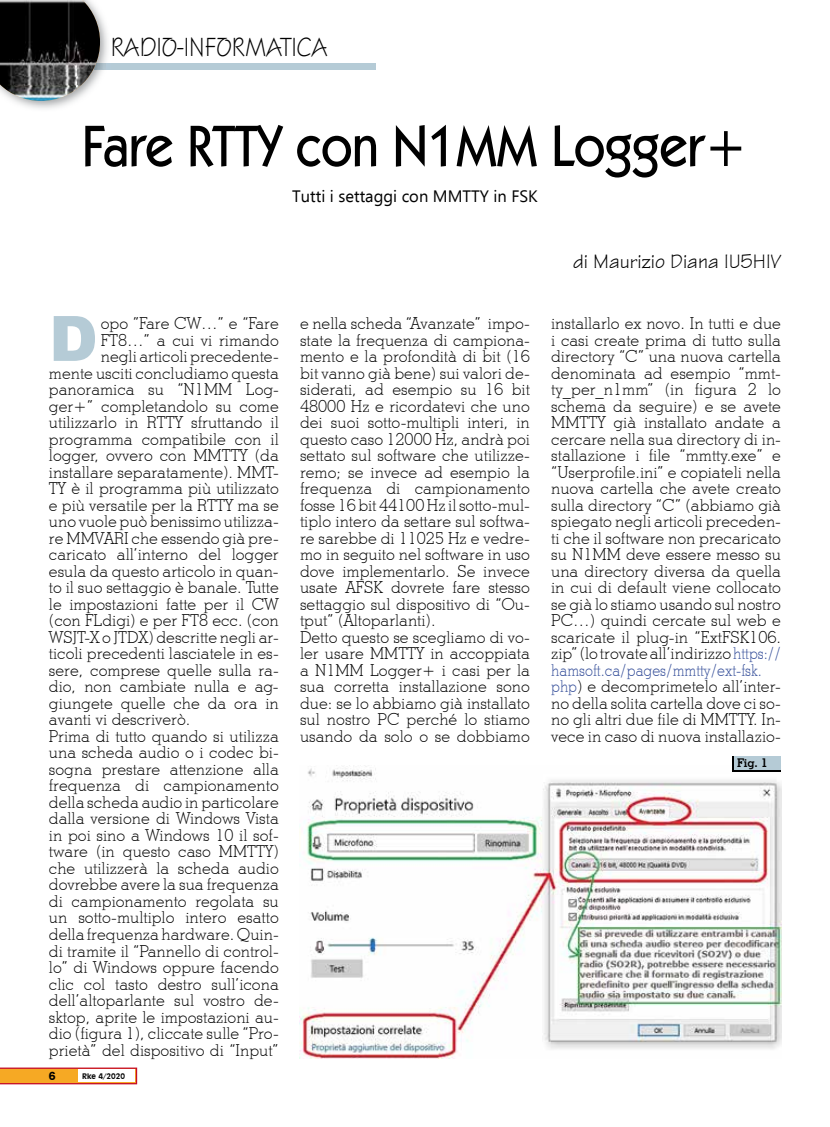
<style>
.page{position:relative;width:830px;height:1127px;background:#fff}
.page>*{position:absolute;margin:0;border:0;box-sizing:border-box;transform-origin:0 0}
.t1{font:900 62.55px "Arial";color:#b5cbd6}
.t2{font:500 58.5px "Kabel IT Cby BT";color:#000;scale:.9 1}
.t3{font:27px "Squire D";color:#000}
.t4{font:21px "Technical Plain";color:#000}
.t5{font:300 16.5px/16.5px "Stymie BT";color:#000}
.t6{font:16.5px "Ebrima";color:#000}
.t7{font:700 12px "Stymie BT";color:#000}
.t8{font:700 12px "Swiss 721 BT";color:#000}
.t9{font:700 7.5px "Incised 901 BT";color:#000}
.s1{color:#304a97}
</style>
<div class="page">
<svg style="left:0;top:1067px;width:137px;height:17px"></svg>
<div style="left:78px;top:1069px;width:57px;height:13px;background:#fff"></div>
<div style="left:95px;top:63px;width:280px;height:6px;background:#b5cbd6"></div>
<img style="left:14px;top:15px;width:97px;height:94px">
<img style="left:100px;top:63px;width:11px;height:6px">
<img style="left:0;top:0;width:100px;height:101px">
<img style="left:300px;top:765px;width:480px;height:294px">
<div style="left:732px;top:756px;width:48px;height:15px;background:#b5cbd6"></div>
<svg style="left:732px;top:756px;width:1px;height:15px"></svg>
<hr style="left:732px;top:771px;width:48px;height:1px;background:#000">
<h3 class="t3" style="left:111px;top:33px;width:218px">RADIO-INFORMATICA</h3>
<h2 class="t2" style="left:82px;top:110px;width:740px">Fare RTTY con N1MM Logger+</h2>
<p class="t6" style="left:292px;top:184px;width:247px">Tutti i settaggi con MMTTY in FSK</p>
<h1 class="t1" style="left:49px;top:293px;width:50px">D</h1>
<p class="t5" style="left:101px;top:315px;width:179px">opo ”Fare CW…” e “Fare</p>
<p class="t5" style="left:101px;top:332px;width:179px">FT8…” a cui vi rimando</p>
<p class="t5" style="left:101px;top:348px;width:179px">negli articoli precedente-</p>
<p class="t5" style="left:49px;top:365px;width:231px">mente usciti concludiamo questa</p>
<p class="t5" style="left:49px;top:381px;width:231px">panoramica su “N1MM Log-</p>
<p class="t5" style="left:49px;top:398px;width:231px">ger+” completandolo su come</p>
<p class="t5" style="left:49px;top:414px;width:231px">utilizzarlo in RTTY sfruttando il</p>
<p class="t5" style="left:49px;top:431px;width:231px">programma compatibile con il</p>
<p class="t5" style="left:49px;top:447px;width:231px">logger, ovvero con MMTTY (da</p>
<p class="t5" style="left:49px;top:464px;width:231px">installare separatamente). MMT-</p>
<p class="t5" style="left:49px;top:480px;width:231px">TY è il programma più utilizzato</p>
<p class="t5" style="left:49px;top:497px;width:231px">e più versatile per la RTTY ma se</p>
<p class="t5" style="left:49px;top:513px;width:231px">uno vuole può benissimo utilizza-</p>
<p class="t5" style="left:49px;top:530px;width:231px">re MMVARI che essendo già pre-</p>
<p class="t5" style="left:49px;top:546px;width:231px">caricato all’interno del logger</p>
<p class="t5" style="left:49px;top:563px;width:231px">esula da questo articolo in quan-</p>
<p class="t5" style="left:49px;top:579px;width:231px">to il suo settaggio è banale. Tutte</p>
<p class="t5" style="left:49px;top:596px;width:231px">le impostazioni fatte per il CW</p>
<p class="t5" style="left:49px;top:612px;width:231px">(con FLdigi) e per FT8 ecc. (con</p>
<p class="t5" style="left:49px;top:629px;width:231px">WSJT-X o JTDX) descritte negli ar-</p>
<p class="t5" style="left:49px;top:645px;width:231px">ticoli precedenti lasciatele in es-</p>
<p class="t5" style="left:49px;top:662px;width:231px">sere, comprese quelle sulla ra-</p>
<p class="t5" style="left:49px;top:678px;width:231px">dio, non cambiate nulla e ag-</p>
<p class="t5" style="left:49px;top:695px;width:231px">giungete quelle che da ora in</p>
<p class="t5" style="left:49px;top:711px;width:143px">avanti vi descriverò.</p>
<p class="t5" style="left:49px;top:728px;width:231px">Prima di tutto quando si utilizza</p>
<p class="t5" style="left:49px;top:744px;width:231px">una scheda audio o i codec bi-</p>
<p class="t5" style="left:49px;top:761px;width:231px">sogna prestare attenzione alla</p>
<p class="t5" style="left:49px;top:777px;width:231px">frequenza di campionamento</p>
<p class="t5" style="left:49px;top:794px;width:231px">della scheda audio in particolare</p>
<p class="t5" style="left:49px;top:810px;width:231px">dalla versione di Windows Vista</p>
<p class="t5" style="left:49px;top:827px;width:231px">in poi sino a Windows 10 il sof-</p>
<p class="t5" style="left:49px;top:843px;width:231px">tware (in questo caso MMTTY)</p>
<p class="t5" style="left:49px;top:860px;width:231px">che utilizzerà la scheda audio</p>
<p class="t5" style="left:49px;top:876px;width:231px">dovrebbe avere la sua frequenza</p>
<p class="t5" style="left:49px;top:893px;width:231px">di campionamento regolata su</p>
<p class="t5" style="left:49px;top:909px;width:231px">un sotto-multiplo intero esatto</p>
<p class="t5" style="left:49px;top:926px;width:231px">della frequenza hardware. Quin-</p>
<p class="t5" style="left:49px;top:942px;width:231px">di tramite il “Pannello di control-</p>
<p class="t5" style="left:49px;top:959px;width:231px">lo” di Windows oppure facendo</p>
<p class="t5" style="left:49px;top:975px;width:231px">clic col tasto destro sull’icona</p>
<p class="t5" style="left:49px;top:992px;width:231px">dell’altoparlante sul vostro de-</p>
<p class="t5" style="left:49px;top:1008px;width:231px">sktop, aprite le impostazioni au-</p>
<p class="t5" style="left:49px;top:1025px;width:231px">dio (figura 1), cliccate sulle “Pro-</p>
<p class="t5" style="left:49px;top:1041px;width:231px">prietà” del dispositivo di “Input”</p>
<p class="t8" style="left:49px;top:1068px;width:8px">6</p>
<p class="t9" style="left:82px;top:1071px;width:44px">Rke 4/2020</p>
<p class="t4" style="left:572px;top:248px;width:209px">di Maurizio Diana IU5HIV</p>
<p class="t5" style="left:300px;top:315px;width:231px">e nella scheda “Avanzate” impo&shy;state la frequenza di campiona&shy;mento e la profondità di bit (16 bit vanno già bene) sui valori de&shy;siderati, ad esempio su 16 bit<br>48000 Hz e ricordatevi che uno dei suoi sotto-multipli interi, in questo caso 12000 Hz, andrà poi settato sul software che utilizze&shy;remo; se invece ad esempio la frequenza di campionamento fosse 16 bit 44100 Hz il sotto-mul&shy;tiplo intero da settare sul softwa&shy;re sarebbe di 11025 Hz e vedre&shy;mo in seguito nel software in uso dove implementarlo. Se invece usate AFSK dovrete fare stesso settaggio sul dispositivo di “Ou&shy;tput” (Altoparlanti).<br>Detto questo se scegliamo di vo&shy;ler usare MMTTY in accoppiata a N1MM Logger+ i casi per la sua corretta installazione sono due: se lo abbiamo già installato sul nostro PC perché lo stiamo usando da solo o se dobbiamo</p>
<p class="t5" style="left:551px;top:315px;width:231px">installarlo ex novo. In tutti e due i casi create prima di tutto sulla directory “C” una nuova cartella denominata ad esempio “mmt&shy;ty_per_n1mm” (in figura 2 lo schema da seguire) e se avete<br>MMTTY già installato andate a cercare nella sua directory di in&shy;stallazione i file “mmtty.exe” e “Userprofile.ini” e copiateli nella nuova cartella che avete creato sulla directory “C” (abbiamo già spiegato negli articoli preceden&shy;ti che il software non precaricato su N1MM deve essere messo su una directory diversa da quella in cui di default viene collocato se già lo stiamo usando sul nostro<br>PC…) quindi cercate sul web e scaricate il plug-in “ExtFSK106. zip” (lo trovate all’indirizzo <span class="s1">https:// hamsoft.ca/pages/mmtty/ext-fsk. php</span>) e decomprimetelo all’inter&shy;no della solita cartella dove ci so&shy;no gli altri due file di MMTTY. In&shy;vece in caso di nuova installazio-</p>
<p class="t7" style="left:736px;top:756px;width:32px">Fig. 1</p>
</div>
